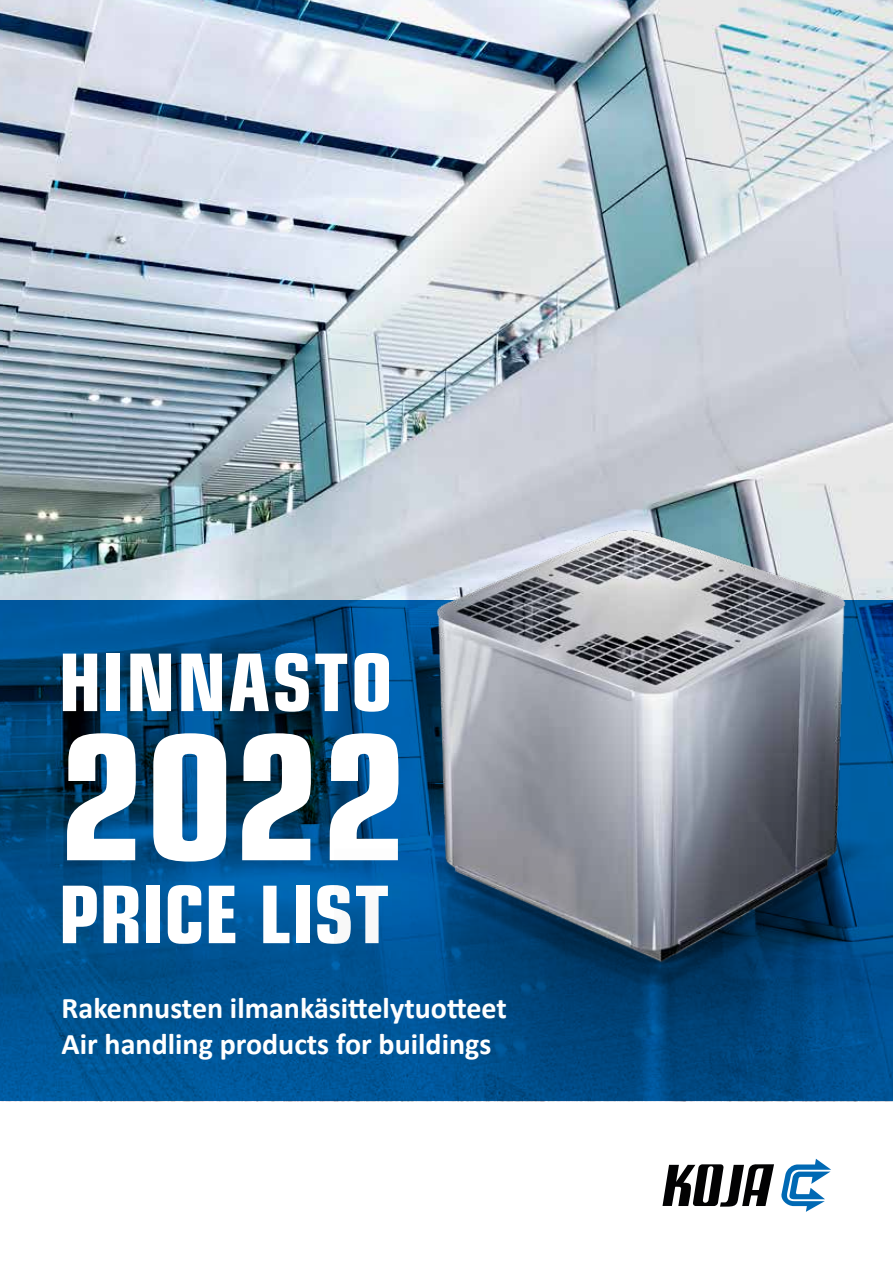
<style>
.page{position:relative;width:893px;height:1263px;background:#fff}
.page>*{position:absolute;margin:0;border:0;box-sizing:border-box;transform-origin:0 0}
.t1{font:188.25px "Eurostile Con Hea";color:#fff}
.t2{font:86.25px "Eurostile Con Hea";letter-spacing:.01em;color:#fff}
.t3{font:700 30px/36px "Calibri";color:#fff}
</style>
<div class="page">
<svg style="left:781px;top:1159px;width:50px;height:53px"></svg>
<svg style="left:662px;top:1164px;width:112px;height:43px"></svg>
<img style="left:0;top:0;width:893px;height:1101px">
<svg style="left:0;top:600px;width:335px;height:500px;background:#004a81"></svg>
<img style="left:335px;top:485px;width:558px;height:615px">
<h2 class="t2" style="left:58px;top:634px;width:336px">HINNASTO</h2>
<h1 class="t1" style="left:58px;top:693px;width:352px">2022</h1>
<h2 class="t2" style="left:58px;top:866px;width:332px">PRICE LIST</h2>
<p class="t3" style="left:62px;top:989px;width:447px">Rakennusten ilmankäsittelytuotteet<br>Air handling products for buildings</p>
</div>
